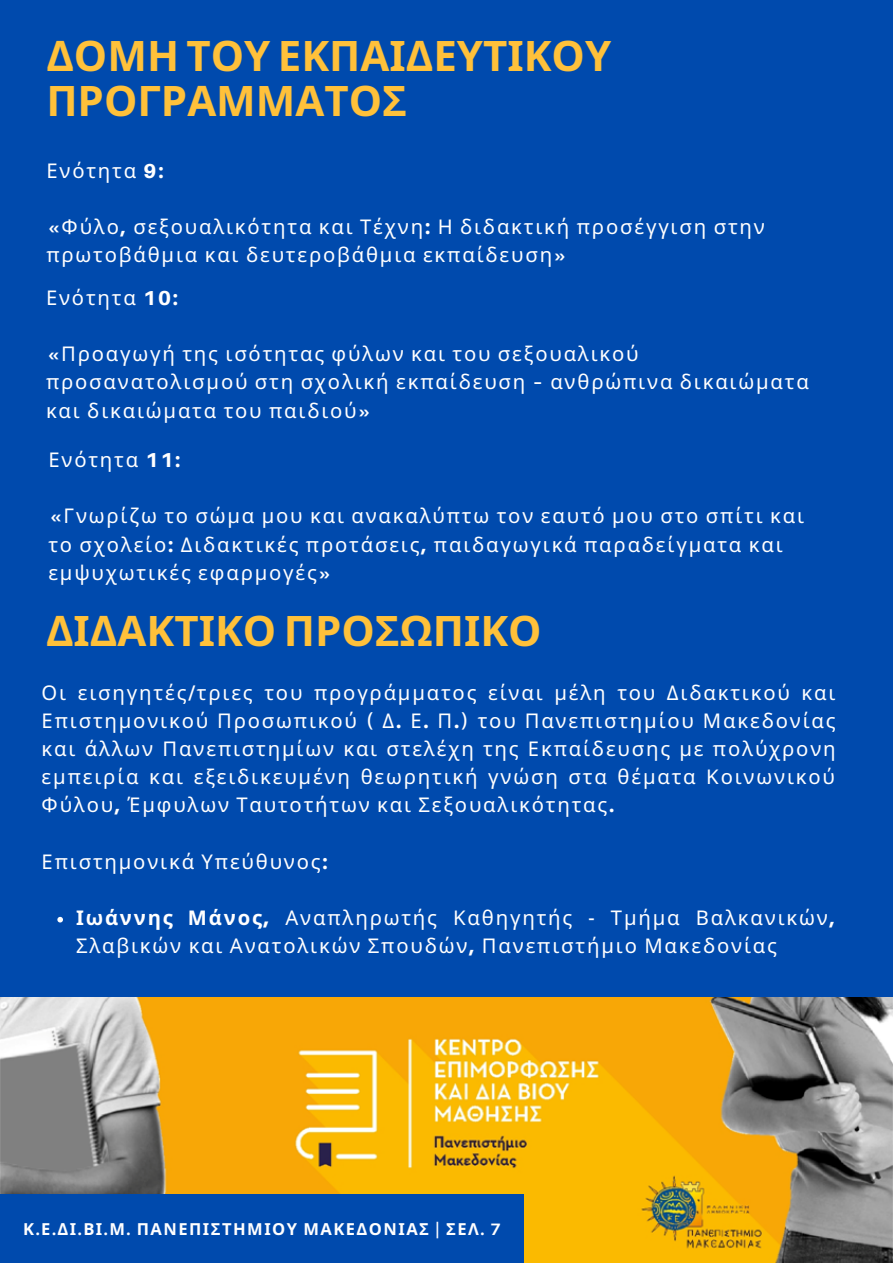
<style>
.page{position:relative;width:893px;height:1264px;background:#fff}
.page>*{position:absolute;margin:0;border:0;box-sizing:border-box;transform-origin:0 0}
.t1{font:700 42px/45px "Noto Sans";color:#ffc13a}
.t2{font:20.25px/28px "Noto Sans";letter-spacing:.09em;color:#fff}
.t3{font:700 16.5px "Noto Sans";letter-spacing:.09em;color:#fff}
.s1{font-family:"Aileron";font-weight:800}
.s2{font-weight:700}
.s3{font-family:"Aileron";font-weight:900}
.s4{font-family:"Aileron"}
</style>
<div class="page">
<div style="left:0;top:0;width:892px;height:1262px;background:#004aad"></div>
<img style="left:0;top:997px;width:892px;height:265px">
<div style="left:0;top:1194px;width:524px;height:68px;background:#004aad"></div>
<svg style="left:57px;top:916px;width:6px;height:6px"></svg>
<p class="t1" style="left:46px;top:32px;width:566px">ΔΟΜΗ ΤΟΥ ΕΚΠΑΙΔΕΥΤΙΚΟΥ<br>ΠΡΟΓΡΑΜΜΑΤΟΣ</p>
<p class="t2" style="left:46px;top:156px;width:119px">Ενότητα <span class="s1">9:</span></p>
<p class="t2" style="left:46px;top:212px;width:720px"><span class="s1">«</span>Φύλο<span class="s1">,</span> σεξουαλικότητα και Τέχνη<span class="s1">:</span> Η διδακτική προσέγγιση στην πρωτοβάθμια και δευτεροβάθμια εκπαίδευση<span class="s1">»</span></p>
<p class="t2" style="left:46px;top:283px;width:133px">Ενότητα <span class="s1">10:</span></p>
<p class="t2" style="left:46px;top:339px;width:764px"><span class="s1">«</span>Προαγωγή της ισότητας φύλων και του σεξουαλικού προσανατολισμού στη σχολική εκπαίδευση <span class="s1">–</span> ανθρώπινα δικαιώματα και δικαιώματα του παιδιού<span class="s1">»</span></p>
<p class="t2" style="left:48px;top:445px;width:133px">Ενότητα <span class="s1">11:</span></p>
<p class="t2" style="left:48px;top:501px;width:757px"><span class="s1">«</span>Γνωρίζω το σώμα μου και ανακαλύπτω τον εαυτό μου στο σπίτι και το σχολείο<span class="s1">:</span> Διδακτικές προτάσεις<span class="s1">,</span> παιδαγωγικά παραδείγματα και εμψυχωτικές εφαρμογές<span class="s1">»</span></p>
<p class="t1" style="left:46px;top:607px;width:497px">ΔΙΔΑΚΤΙΚΟ ΠΡΟΣΩΠΙΚΟ</p>
<p class="t2" style="left:42px;top:678px;width:795px;text-align:justify">Οι εισηγητές<span class="s1">/</span>τριες του προγράμματος είναι μέλη του Διδακτικού και Επιστημονικού Προσωπικού <span class="s1">(</span> Δ<span class="s1">.</span> Ε<span class="s1">.</span> Π<span class="s1">.)</span> του Πανεπιστημίου Μακεδονίας και άλλων Πανεπιστημίων και στελέχη της Εκπαίδευσης με πολύχρονη εμπειρία και εξειδικευμένη θεωρητική γνώση στα θέματα Κοινωνικού Φύλου<span class="s1">,</span> Έμφυλων Ταυτοτήτων και Σεξουαλικότητας<span class="s1">.</span></p>
<p class="t2" style="left:42px;top:846px;width:287px">Επιστημονικά Υπεύθυνος<span class="s1">:</span></p>
<p class="t2" style="left:76px;top:902px;width:760px"><span class="s2">Ιωάννης Μάνος</span><span class="s3">,</span> Αναπληρωτής Καθηγητής <span class="s1">-</span> Τμήμα Βαλκανικών<span class="s1">,<br></span>Σλαβικών και Ανατολικών Σπουδών<span class="s1">,</span> Πανεπιστήμιο Μακεδονίας</p>
<p class="t3" style="left:23px;top:1217px;width:479px">Κ<span class="s4">.</span>Ε<span class="s4">.</span>ΔΙ<span class="s4">.</span>ΒΙ<span class="s4">.</span>Μ<span class="s4">.</span> ΠΑΝΕΠΙΣΤΗΜΙΟΥ ΜΑΚΕΔΟΝΙΑΣ <span class="s4">|</span> ΣΕΛ<span class="s4">. 7</span></p>
</div>
